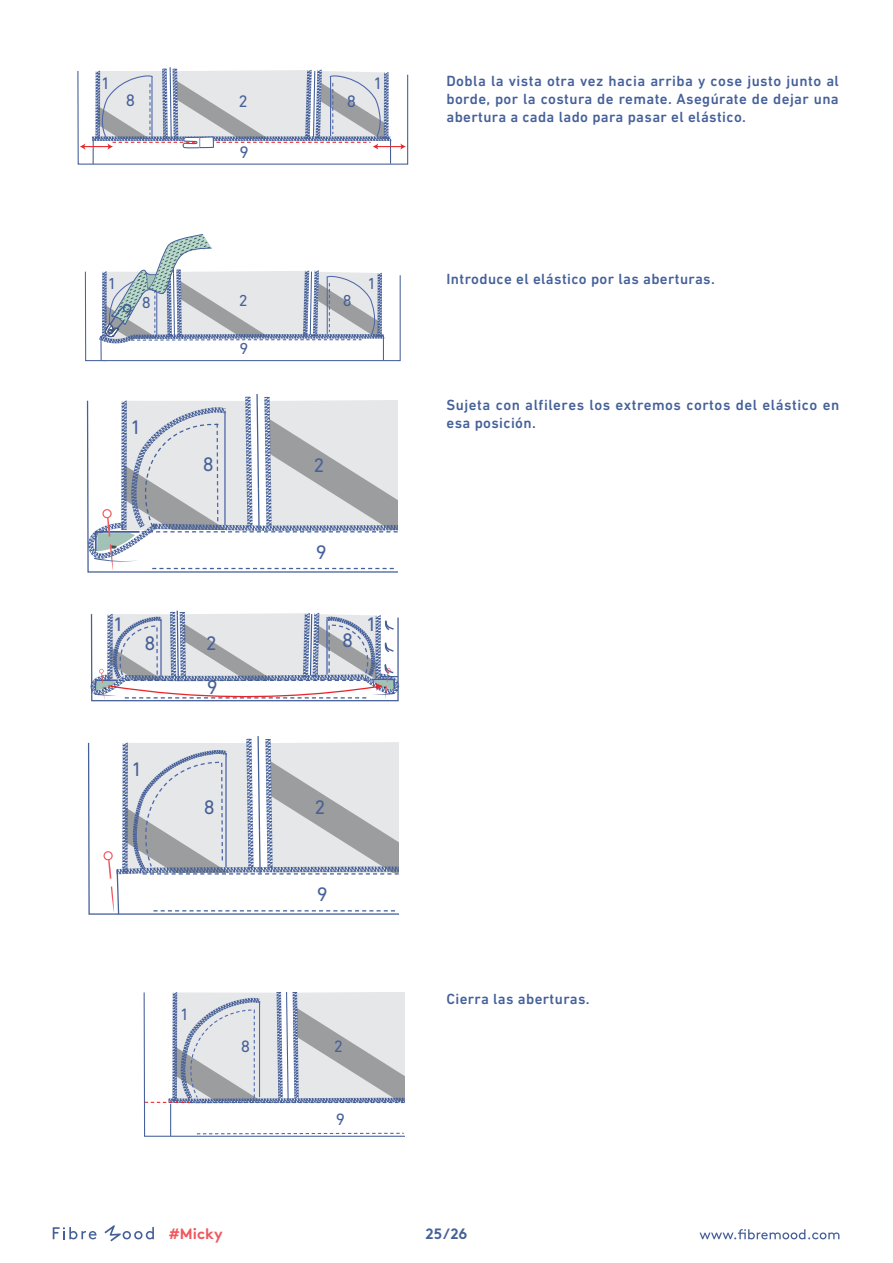
<style>
.page{position:relative;width:893px;height:1263px;background:#fff}
.page>*{position:absolute;margin:0;border:0;box-sizing:border-box;transform-origin:0 0}
.t1{font:19.95px "DIN Next LT Pro";color:#466099}
.t2{font:16.95px "DIN Next LT Pro";color:#466099}
.t3{font:16.8px "DIN Next LT Pro";color:#466099}
.t4{font:16.2px "DIN Next LT Pro";color:#466099}
.t5{font:500 15px/18px "DIN Next LT Pro";letter-spacing:.025em;color:#456099;text-align:justify}
.t6{font:700 15px "Brown";color:#f0565d}
.t7{font:700 15px "Brown";color:#456099}
</style>
<div class="page">
<svg style="left:699px;top:1229px;width:140px;height:10px"></svg>
<svg style="left:53px;top:1227px;width:44px;height:12px"></svg>
<svg style="left:104px;top:1225px;width:50px;height:16px"></svg>
<svg style="left:87px;top:742px;width:16px;height:173px"></svg>
<svg style="left:84px;top:234px;width:317px;height:128px"></svg>
<svg style="left:103px;top:736px;width:296px;height:179px"></svg>
<svg style="left:88px;top:394px;width:311px;height:308px"></svg>
<svg style="left:77px;top:67px;width:332px;height:98px"></svg>
<svg style="left:143px;top:992px;width:262px;height:145px"></svg>
<p class="t2" style="left:101px;top:73px;width:11px">1</p>
<p class="t2" style="left:373px;top:74px;width:11px">1</p>
<p class="t2" style="left:239px;top:92px;width:11px">2</p>
<p class="t2" style="left:239px;top:142px;width:11px">9</p>
<p class="t2" style="left:347px;top:91px;width:11px">8</p>
<p class="t4" style="left:108px;top:274px;width:10px">1</p>
<p class="t4" style="left:367px;top:274px;width:10px">1</p>
<p class="t4" style="left:239px;top:291px;width:10px">2</p>
<p class="t4" style="left:343px;top:291px;width:10px">8</p>
<h1 class="t1" style="left:130px;top:415px;width:12px">1</h1>
<p class="t4" style="left:239px;top:340px;width:10px">9</p>
<h1 class="t1" style="left:313px;top:453px;width:12px">2</h1>
<h1 class="t1" style="left:316px;top:540px;width:12px">9</h1>
<h1 class="t1" style="left:113px;top:612px;width:12px">1</h1>
<h1 class="t1" style="left:366px;top:613px;width:12px">1</h1>
<h1 class="t1" style="left:206px;top:632px;width:12px">2</h1>
<h1 class="t1" style="left:342px;top:629px;width:12px">8</h1>
<h1 class="t1" style="left:131px;top:757px;width:12px">1</h1>
<h1 class="t1" style="left:207px;top:676px;width:12px">9</h1>
<p class="t3" style="left:180px;top:1004px;width:11px">1</p>
<h1 class="t1" style="left:315px;top:795px;width:12px">2</h1>
<h1 class="t1" style="left:317px;top:882px;width:12px">9</h1>
<p class="t3" style="left:334px;top:1036px;width:11px">2</p>
<p class="t3" style="left:336px;top:1109px;width:11px">9</p>
<p class="t5" style="left:446px;top:71px;width:394px">Dobla la vista otra vez hacia arriba y cose justo junto al borde, por la costura de remate. Asegúrate de dejar una abertura a cada lado para pasar el elástico.</p>
<p class="t5" style="left:446px;top:269px;width:270px">Introduce el elástico por las aberturas.</p>
<p class="t5" style="left:446px;top:395px;width:394px">Sujeta con alfileres los extremos cortos del elástico en esa posición.</p>
<p class="t5" style="left:446px;top:989px;width:145px">Cierra las aberturas.</p>
<p class="t6" style="left:169px;top:1222px;width:55px">#Micky</p>
<p class="t7" style="left:426px;top:1221px;width:43px">25/26</p>
</div>
